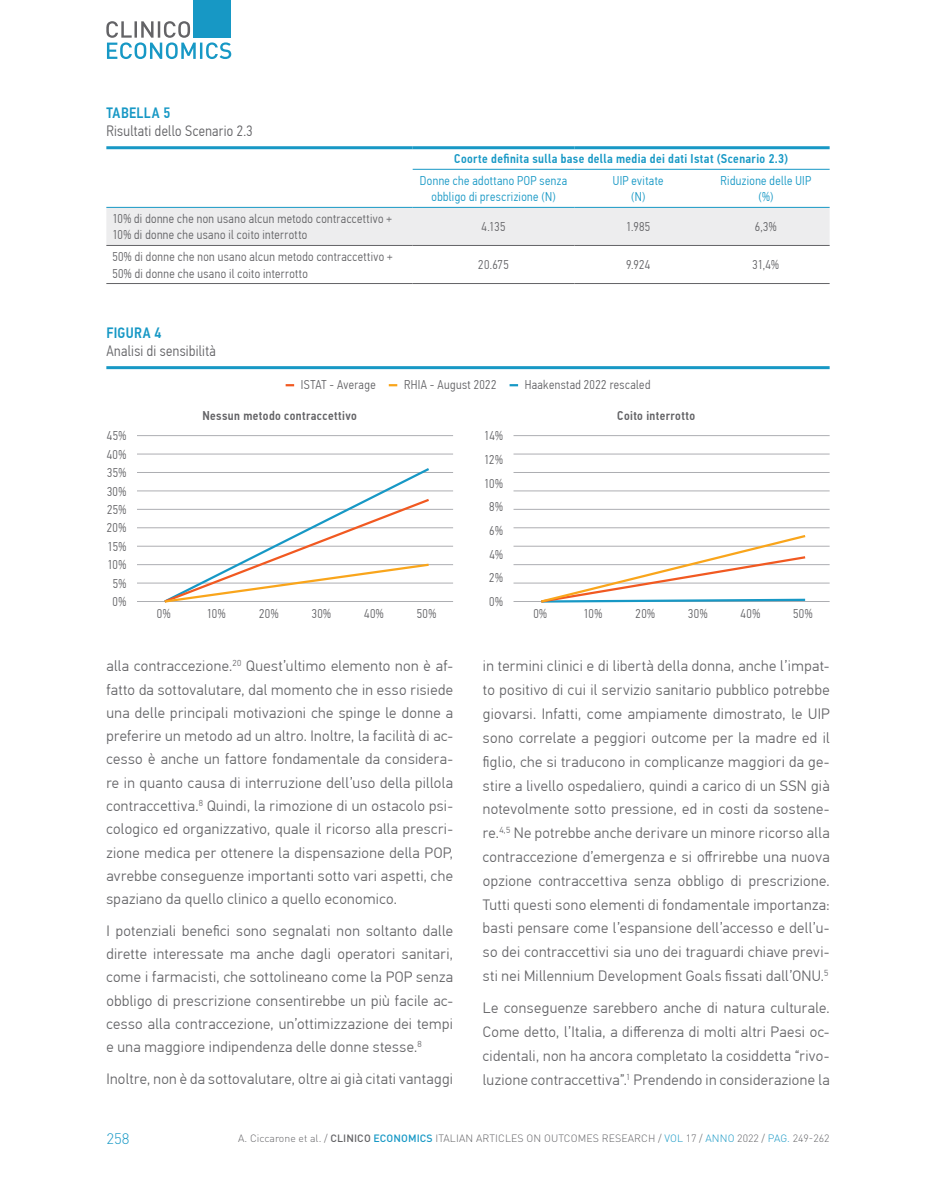
<style>
.page{position:relative;width:936px;height:1191px;background:#fff}
.page>*{position:absolute;margin:0;border:0;box-sizing:border-box;transform-origin:0 0}
.t1{font:300 15px/23.9px "PF Din Text Pro";letter-spacing:.025em;color:#636366;text-align:justify}
.t2{font:300 15px "PF Din Text Cond Pro";letter-spacing:.025em;color:#636366}
.t3{font:500 15px "PF Din Text Cond Pro";letter-spacing:.025em;color:#1798c5}
.t4{font:300 15px "DINOT";color:#1798c5}
.t5{font:300 12.75px/18.5px "PF Din Text Cond Pro";letter-spacing:.03em;color:#636366}
.t6{font:300 12.75px/16.5px "PF Din Text Cond Pro";letter-spacing:.03em;color:#1798c5;text-align:center}
.t7{font:500 12.75px "PF Din Text Cond Pro";letter-spacing:.03em;color:#1798c5}
.t8{font:500 12.75px "PF Din Text Cond Pro";letter-spacing:.03em;color:#636366}
.t9{font:300 10.5px "DINOT";letter-spacing:.01em;color:#636366}
.s1{font-weight:500}
.s2{font-weight:500;color:#1798c5}
.s3{color:#1798c5}
</style>
<div class="page">
<svg style="left:106px;top:21px;width:125px;height:38px"></svg>
<div style="left:193px;top:0;width:38px;height:38px;background:#1798c5"></div>
<div style="left:106px;top:208px;width:723px;height:37px;background:#ededee"></div>
<hr style="left:106px;top:245px;width:306px;height:1px;background:#636366">
<hr style="left:412px;top:245px;width:162px;height:1px;background:#636366">
<hr style="left:574px;top:245px;width:128px;height:1px;background:#636366">
<hr style="left:702px;top:245px;width:127px;height:1px;background:#636366">
<hr style="left:106px;top:283px;width:306px;height:1px;background:#636366">
<hr style="left:412px;top:283px;width:162px;height:1px;background:#636366">
<hr style="left:574px;top:283px;width:128px;height:1px;background:#636366">
<hr style="left:702px;top:283px;width:127px;height:1px;background:#636366">
<hr style="left:106px;top:207px;width:306px;height:1px;background:#1798c5">
<hr style="left:412px;top:169px;width:162px;height:1px;background:#1798c5">
<hr style="left:574px;top:169px;width:128px;height:1px;background:#1798c5">
<hr style="left:702px;top:169px;width:127px;height:1px;background:#1798c5">
<hr style="left:412px;top:207px;width:162px;height:1px;background:#1798c5">
<hr style="left:574px;top:207px;width:128px;height:1px;background:#1798c5">
<hr style="left:702px;top:207px;width:127px;height:1px;background:#1798c5">
<hr style="left:106px;top:146px;width:306px;height:3px;background:#1798c5">
<hr style="left:412px;top:146px;width:162px;height:3px;background:#1798c5">
<hr style="left:574px;top:146px;width:128px;height:3px;background:#1798c5">
<hr style="left:702px;top:146px;width:127px;height:3px;background:#1798c5">
<hr style="left:106px;top:366px;width:723px;height:3px;background:#1798c5">
<svg style="left:285px;top:384px;width:9px;height:2px"></svg>
<svg style="left:389px;top:384px;width:8px;height:2px"></svg>
<svg style="left:509px;top:384px;width:9px;height:2px"></svg>
<hr style="left:137px;top:601px;width:316px;height:1px;background:#adaeb2">
<hr style="left:137px;top:583px;width:316px;height:1px;background:#adaeb2">
<hr style="left:137px;top:564px;width:316px;height:1px;background:#adaeb2">
<hr style="left:137px;top:546px;width:316px;height:1px;background:#adaeb2">
<hr style="left:137px;top:527px;width:316px;height:1px;background:#adaeb2">
<hr style="left:137px;top:509px;width:316px;height:1px;background:#adaeb2">
<hr style="left:137px;top:490px;width:316px;height:1px;background:#adaeb2">
<hr style="left:137px;top:472px;width:316px;height:1px;background:#adaeb2">
<hr style="left:137px;top:454px;width:316px;height:1px;background:#adaeb2">
<hr style="left:137px;top:435px;width:316px;height:1px;background:#adaeb2">
<svg style="left:162px;top:468px;width:269px;height:135px"></svg>
<hr style="left:513px;top:601px;width:316px;height:1px;background:#adaeb2">
<hr style="left:513px;top:583px;width:316px;height:1px;background:#adaeb2">
<hr style="left:513px;top:564px;width:316px;height:1px;background:#adaeb2">
<hr style="left:513px;top:546px;width:316px;height:1px;background:#adaeb2">
<hr style="left:513px;top:527px;width:316px;height:1px;background:#adaeb2">
<hr style="left:513px;top:509px;width:316px;height:1px;background:#adaeb2">
<hr style="left:513px;top:490px;width:316px;height:1px;background:#adaeb2">
<hr style="left:513px;top:472px;width:316px;height:1px;background:#adaeb2">
<hr style="left:513px;top:454px;width:316px;height:1px;background:#adaeb2">
<hr style="left:513px;top:435px;width:316px;height:1px;background:#adaeb2">
<svg style="left:538px;top:535px;width:269px;height:68px"></svg>
<p class="t3" style="left:106px;top:103px;width:66px">TABELLA 5</p>
<p class="t2" style="left:106px;top:122px;width:148px">Risultati dello Scenario 2.3</p>
<p class="t7" style="left:454px;top:151px;width:335px">Coorte definita sulla base della media dei dati Istat (Scenario 2.3)</p>
<p class="t6" style="left:420px;top:172px;width:149px">Donne che adottano POP senza obbligo di prescrizione (N)</p>
<p class="t6" style="left:613px;top:172px;width:52px">UIP evitate (N)</p>
<p class="t6" style="left:720px;top:172px;width:92px">Riduzione delle UIP (%)</p>
<p class="t5" style="left:112px;top:210px;width:281px;line-height:16.5px">10% di donne che non usano alcun metodo contraccettivo +<br>10% di donne che usano il coito interrotto</p>
<p class="t5" style="left:481px;top:218px;width:25px">4.135</p>
<p class="t5" style="left:626px;top:218px;width:26px">1.985</p>
<p class="t5" style="left:754px;top:218px;width:24px">6,3%</p>
<p class="t5" style="left:112px;top:248px;width:282px;line-height:16.5px">50% di donne che non usano alcun metodo contraccettivo +<br>50% di donne che usano il coito interrotto</p>
<p class="t5" style="left:478px;top:256px;width:32px">20.675</p>
<p class="t5" style="left:626px;top:256px;width:25px">9.924</p>
<p class="t5" style="left:752px;top:256px;width:28px">31,4%</p>
<p class="t3" style="left:106px;top:323px;width:57px">FIGURA 4</p>
<p class="t2" style="left:106px;top:342px;width:111px">Analisi di sensibilità</p>
<p class="t5" style="left:107px;top:427px;width:21px;text-align:center">45%<br>40%<br>35%<br>30%<br>25%<br>20%<br>15%<br>10%<br>5%<br>0%</p>
<p class="t5" style="left:301px;top:376px;width:76px">ISTAT - Average</p>
<p class="t5" style="left:404px;top:376px;width:94px">RHIA - August 2022</p>
<p class="t5" style="left:525px;top:376px;width:127px">Haakenstad 2022 rescaled</p>
<p class="t8" style="left:202px;top:408px;width:156px">Nessun metodo contraccettivo</p>
<p class="t8" style="left:617px;top:408px;width:79px">Coito interrotto</p>
<p class="t5" style="left:157px;top:604px;width:15px">0%</p>
<p class="t5" style="left:207px;top:604px;width:20px">10%</p>
<p class="t5" style="left:259px;top:604px;width:21px">20%</p>
<p class="t5" style="left:312px;top:604px;width:21px">30%</p>
<p class="t5" style="left:364px;top:604px;width:21px">40%</p>
<p class="t5" style="left:416px;top:604px;width:21px">50%</p>
<p class="t5" style="left:484px;top:424px;width:20px;line-height:23.7px;text-align:center">14%<br>12%<br>10%<br>8%<br>6%<br>4%<br>2%<br>0%</p>
<p class="t5" style="left:533px;top:604px;width:15px">0%</p>
<p class="t5" style="left:583px;top:604px;width:20px">10%</p>
<p class="t5" style="left:635px;top:604px;width:21px">20%</p>
<p class="t5" style="left:688px;top:604px;width:21px">30%</p>
<p class="t5" style="left:740px;top:604px;width:21px">40%</p>
<p class="t5" style="left:793px;top:604px;width:21px">50%</p>
<p class="t1" style="left:106px;top:655px;width:348px;line-height:23.2px">alla contraccezione.<sup>20</sup> Quest’ultimo elemento non è af&shy;fatto da sottovalutare, dal momento che in esso risiede una delle principali motivazioni che spinge le donne a preferire un metodo ad un altro. Inoltre, la facilità di ac&shy;cesso è anche un fattore fondamentale da considera&shy;re in quanto causa di interruzione dell’uso della pillola contraccettiva.<sup>8</sup> Quindi, la rimozione di un ostacolo psi&shy;cologico ed organizzativo, quale il ricorso alla prescri&shy;zione medica per ottenere la dispensazione della POP, avrebbe conseguenze importanti sotto vari aspetti, che spaziano da quello clinico a quello economico.</p>
<p class="t1" style="left:106px;top:919px;width:348px;line-height:23.2px">I potenziali benefici sono segnalati non soltanto dalle dirette interessate ma anche dagli operatori sanitari, come i farmacisti, che sottolineano come la POP senza obbligo di prescrizione consentirebbe un più facile ac&shy;cesso alla contraccezione, un’ottimizzazione dei tempi e una maggiore indipendenza delle donne stesse.<sup>8</sup></p>
<p class="t1" style="left:106px;top:1067px;width:348px">Inoltre, non è da sottovalutare, oltre ai già citati vantaggi</p>
<p class="t1" style="left:483px;top:654px;width:348px">in termini clinici e di libertà della donna, anche l’impat&shy;to positivo di cui il servizio sanitario pubblico potrebbe giovarsi. Infatti, come ampiamente dimostrato, le UIP sono correlate a peggiori outcome per la madre ed il figlio, che si traducono in complicanze maggiori da ge&shy;stire a livello ospedaliero, quindi a carico di un SSN già notevolmente sotto pressione, ed in costi da sostene&shy;re.<sup>4,5</sup> Ne potrebbe anche derivare un minore ricorso alla contraccezione d’emergenza e si offrirebbe una nuova opzione contraccettiva senza obbligo di prescrizione.<br>Tutti questi sono elementi di fondamentale importanza: basti pensare come l’espansione dell’accesso e dell’u&shy;so dei contraccettivi sia uno dei traguardi chiave previ&shy;sti nei Millennium Development Goals fissati dall’ONU.<sup>5</sup></p>
<p class="t1" style="left:483px;top:996px;width:348px">Le conseguenze sarebbero anche di natura culturale.<br>Come detto, l’Italia, a differenza di molti altri Paesi oc&shy;cidentali, non ha ancora completato la cosiddetta “rivo&shy;luzione contraccettiva”.<sup>1</sup> Prendendo in considerazione la</p>
<p class="t4" style="left:106px;top:1128px;width:25px">258</p>
<p class="t9" style="left:238px;top:1130px;width:593px">A. Ciccarone et al. / <span class="s1">CLINICO</span> <span class="s2">ECONOMICS</span> ITALIAN ARTICLES ON OUTCOMES RESEARCH / <span class="s3">VOL</span> 17 / <span class="s3">ANNO</span> 2022 / <span class="s3">PAG.</span> 249-262</p>
</div>
